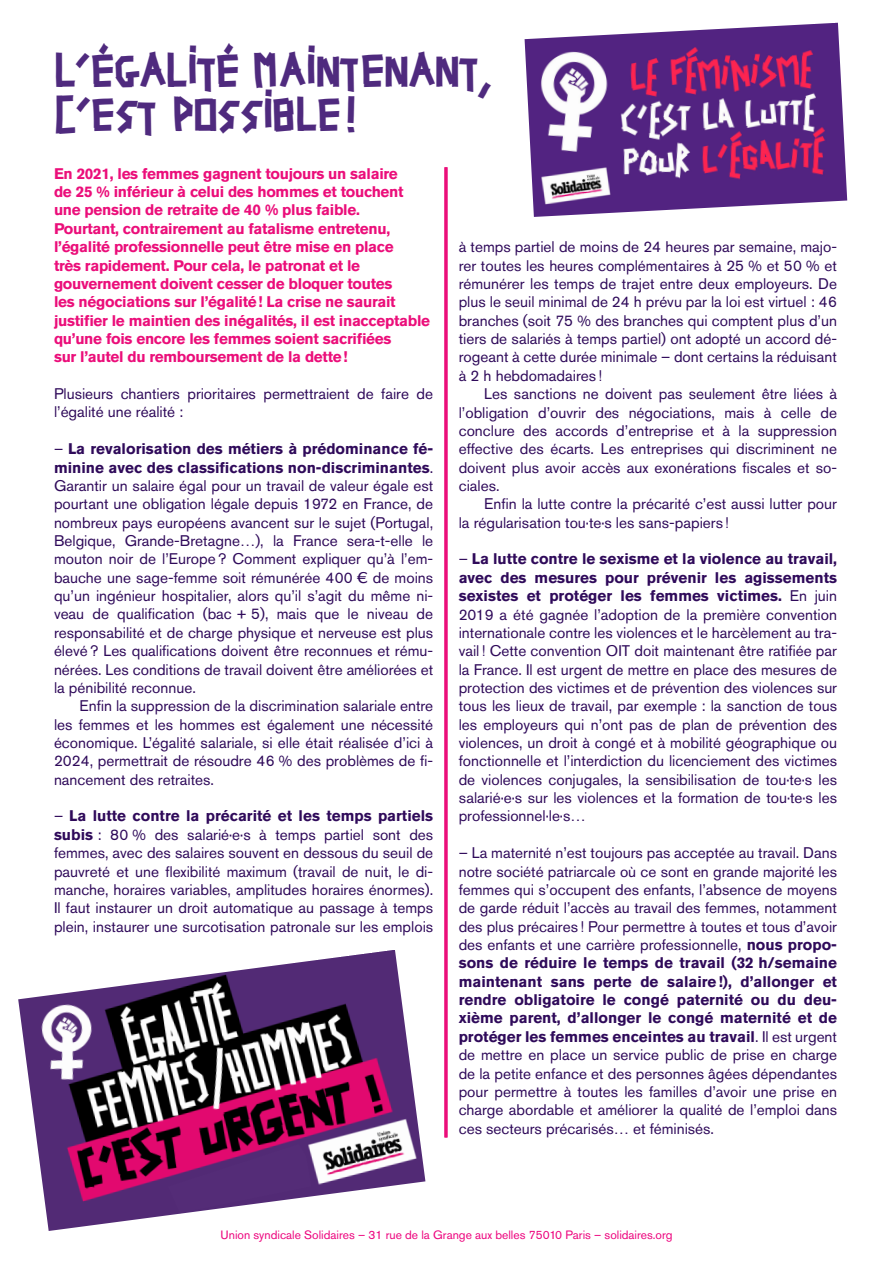
<style>
.page{position:relative;width:893px;height:1263px;background:#fff}
.page>*{position:absolute;margin:0;border:0;box-sizing:border-box;transform-origin:0 0}
.t1{font:43.8px/43.8px "Solidaire Manif";color:#4f2a7e}
.Style_de_paragraphe{font:15.3px/18.3px "Akzidenz Grotesk Std";color:#2f0a5a;text-align:justify}
.Style_de_paragraphe-2{font:700 15.3px/18.3px "Akzidenz Grotesk Std";letter-spacing:-.02em;color:#eb0e7a}
.t2{font:12px "Akzidenz Grotesk Std";color:#ed027d}
.s1{font-weight:700}
</style>
<div class="page">
<hr style="left:444px;top:167px;width:3px;height:970px;background:#eb0e7a">
<img style="left:525px;top:23px;width:322px;height:194px">
<img style="left:18px;top:950px;width:407px;height:281px">
<svg style="left:168px;top:1144px;width:143px;height:69px"></svg>
<p class="t1" style="left:54px;top:51px;width:440px">L’ÉGALITÉ MAINTENANT,<br>C’EST POSSIBLE!</p>
<p class="Style_de_paragraphe-2" style="left:54px;top:164px;width:378px">En 2021, les femmes gagnent toujours un salaire<br>de 25 % inférieur à celui des hommes et touchent une pension de retraite de 40 % plus faible.<br>Pourtant, contrairement au fatalisme entretenu, l’égalité professionnelle peut être mise en place<br>très rapidement. Pour cela, le patronat et le gouvernement doivent cesser de bloquer toutes<br>les négociations sur l’égalité! La crise ne saurait justifier le maintien des inégalités, il est inacceptable qu’une fois encore les femmes soient sacrifiées<br>sur l’autel du remboursement de la dette!</p>
<p class="Style_de_paragraphe" style="left:54px;top:384px;width:381px">Plusieurs chantiers prioritaires permettraient de faire de l’égalité une réalité :</p>
<p class="Style_de_paragraphe" style="left:54px;top:440px;width:381px">– <span class="s1">La revalorisation des métiers à prédominance fé&shy;minine avec des classifications non-discriminantes</span>.<br>Garantir un salaire égal pour un travail de valeur égale est pourtant une obligation légale depuis 1972 en France, de nombreux pays européens avancent sur le sujet (Portugal, Belgique, Grande-Bretagne…), la France sera-t-elle le mouton noir de l’Europe? Comment expliquer qu’à l’em&shy;bauche une sage-femme soit rémunérée 400 € de moins qu’un ingénieur hospitalier, alors qu’il s’agit du même ni&shy;veau de qualification (bac + 5), mais que le niveau de responsabilité et de charge physique et nerveuse est plus élevé? Les qualifications doivent être reconnues et rému&shy;nérées. Les conditions de travail doivent être améliorées et la pénibilité reconnue.</p>
<p class="Style_de_paragraphe" style="left:54px;top:697px;width:381px;text-indent:26px">Enfin la suppression de la discrimination salariale entre les femmes et les hommes est également une nécessité économique. L’égalité salariale, si elle était réalisée d’ici à 2024, permettrait de résoudre 46 % des problèmes de fi&shy;nancement des retraites.</p>
<p class="Style_de_paragraphe" style="left:54px;top:807px;width:381px">– <span class="s1">La lutte contre la précarité et les temps partiels subis</span> : 80 % des salarié·e·s à temps partiel sont des femmes, avec des salaires souvent en dessous du seuil de pauvreté et une flexibilité maximum (travail de nuit, le di&shy;manche, horaires variables, amplitudes horaires énormes).<br>Il faut instaurer un droit automatique au passage à temps plein, instaurer une surcotisation patronale sur les emplois</p>
<p class="Style_de_paragraphe" style="left:459px;top:238px;width:380px">à temps partiel de moins de 24 heures par semaine, majo&shy;rer toutes les heures complémentaires à 25 % et 50 % et rémunérer les temps de trajet entre deux employeurs. De plus le seuil minimal de 24 h prévu par la loi est virtuel : 46 branches (soit 75 % des branches qui comptent plus d’un tiers de salariés à temps partiel) ont adopté un accord dé&shy;rogeant à cette durée minimale – dont certains la réduisant à 2 h hebdomadaires !</p>
<p class="Style_de_paragraphe" style="left:459px;top:385px;width:380px;text-indent:26px">Les sanctions ne doivent pas seulement être liées à l’obligation d’ouvrir des négociations, mais à celle de conclure des accords d’entreprise et à la suppression effective des écarts. Les entreprises qui discriminent ne doivent plus avoir accès aux exonérations fiscales et so&shy;ciales.</p>
<p class="Style_de_paragraphe" style="left:459px;top:495px;width:380px;text-indent:26px">Enfin la lutte contre la précarité c’est aussi lutter pour la régularisation tou·te·s les sans-papiers !</p>
<p class="Style_de_paragraphe" style="left:459px;top:550px;width:380px">– <span class="s1">La lutte contre le sexisme et la violence au travail, avec des mesures pour prévenir les agissements sexistes et protéger les femmes victimes.</span> En juin 2019 a été gagnée l’adoption de la première convention internationale contre les violences et le harcèlement au tra&shy;vail! Cette convention OIT doit maintenant être ratifiée par la France. Il est urgent de mettre en place des mesures de protection des victimes et de prévention des violences sur tous les lieux de travail, par exemple : la sanction de tous les employeurs qui n’ont pas de plan de prévention des violences, un droit à congé et à mobilité géographique ou fonctionnelle et l’interdiction du licenciement des victimes de violences conjugales, la sensibilisation de tou·te·s les salarié·e·s sur les violences et la formation de tou·te·s les professionnel·le·s…</p>
<p class="Style_de_paragraphe" style="left:459px;top:844px;width:380px">– La maternité n’est toujours pas acceptée au travail. Dans notre société patriarcale où ce sont en grande majorité les femmes qui s’occupent des enfants, l’absence de moyens de garde réduit l’accès au travail des femmes, notamment des plus précaires ! Pour permettre à toutes et tous d’avoir des enfants et une carrière professionnelle, <span class="s1">nous propo&shy;sons de réduire le temps de travail (32 h/semaine maintenant sans perte de salaire!), d’allonger et rendre obligatoire le congé paternité ou du deu&shy;xième parent, d’allonger le congé maternité et de protéger les femmes enceintes au travail</span>. Il est urgent de mettre en place un service public de prise en charge de la petite enfance et des personnes âgées dépendantes pour permettre à toutes les familles d’avoir une prise en charge abordable et améliorer la qualité de l’emploi dans ces secteurs précarisés… et féminisés.</p>
<p class="t2" style="left:220px;top:1228px;width:454px">Union syndicale Solidaires – 31 rue de la Grange aux belles 75010 Paris – solidaires.org</p>
</div>
